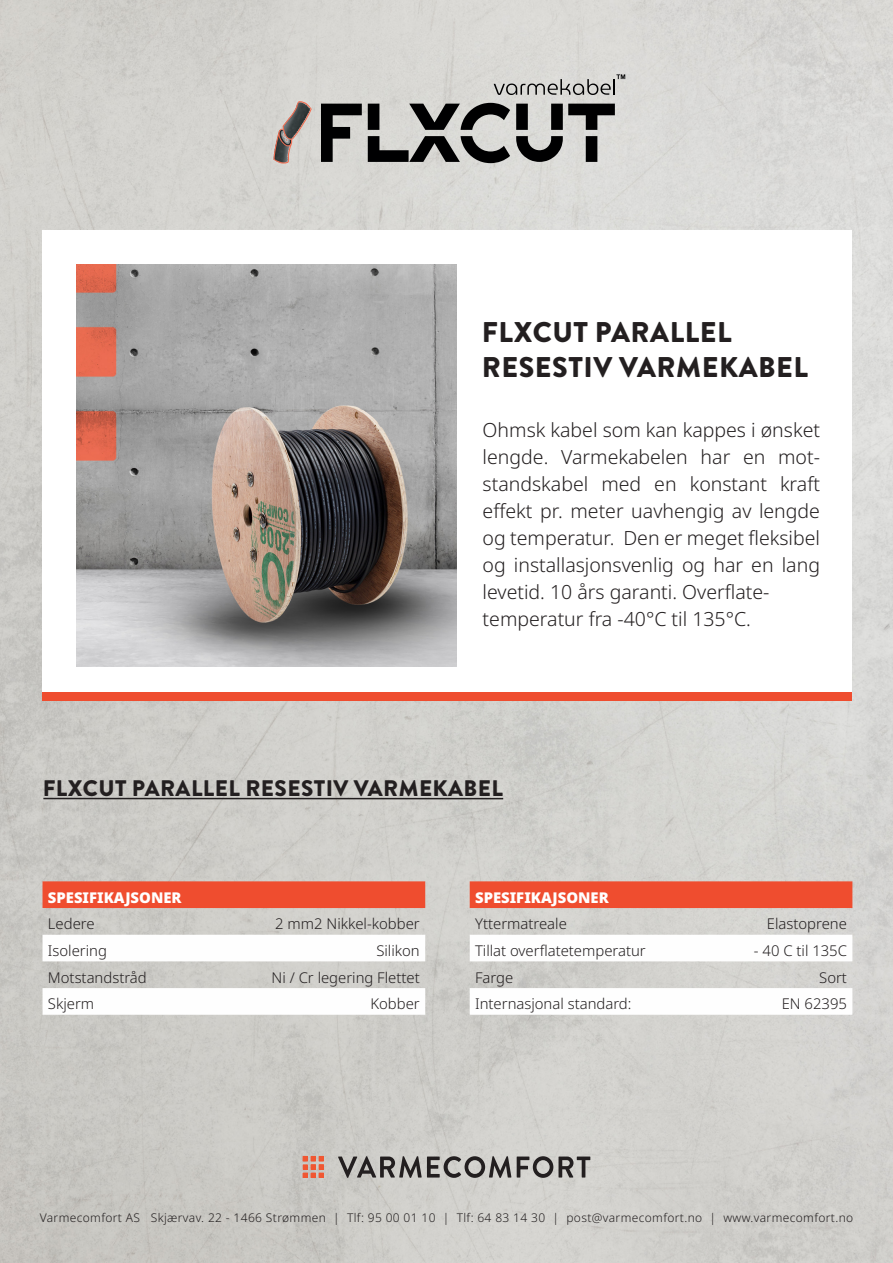
<style>
.page{position:relative;width:893px;height:1263px;background:#fff}
.page>*{position:absolute;margin:0;border:0;box-sizing:border-box;transform-origin:0 0}
.t1{font:900 28.5px/34.2px "Brandon Grotesque";letter-spacing:.02em;color:#231f20}
.t2{font:900 22.5px "Brandon Grotesque";letter-spacing:.02em;color:#231f20}
.t3{font:300 19.5px/27px "Noto Sans";color:#231f20;text-align:justify}
.t4{font:300 14.85px "Noto Sans";color:#231f20}
.t5{font:900 14.85px "Noto Sans";color:#fff}
.t6{font:300 12px "Noto Sans";letter-spacing:.03em;color:#231f20}
</style>
<div class="page">
<img style="left:0;top:0;width:893px;height:1263px">
<svg style="left:303px;top:1156px;width:21px;height:21px"></svg>
<svg style="left:338px;top:1156px;width:252px;height:21px;background:#8b8987"></svg>
<div style="left:43px;top:881px;width:382px;height:27px;background:#ef4d2f"></div>
<svg style="left:43px;top:935px;width:382px;height:80px"></svg>
<div style="left:470px;top:881px;width:382px;height:27px;background:#ef4d2f"></div>
<svg style="left:470px;top:935px;width:382px;height:80px"></svg>
<hr style="left:43px;top:798px;width:460px;height:1px;background:#231f20">
<div style="left:43px;top:231px;width:809px;height:461px;background:#fff"></div>
<div style="left:42px;top:693px;width:810px;height:8px;background:#ef4d2f"></div>
<img style="left:77px;top:265px;width:379px;height:401px">
<svg style="left:494px;top:74px;width:131px;height:21px;background:#b6b5b3"></svg>
<svg style="left:343px;top:104px;width:19px;height:58px"></svg>
<svg style="left:368px;top:103px;width:142px;height:60px;background:#7d7d7b"></svg>
<svg style="left:516px;top:104px;width:99px;height:58px;background:#838381"></svg>
<img style="left:268px;top:164px;width:53px;height:7px">
<img style="left:268px;top:75px;width:75px;height:89px">
<svg style="left:273px;top:100px;width:39px;height:64px;background:#a9a09c"></svg>
<p class="t1" style="left:482px;top:316px;width:328px">FLXCUT PARALLEL<br>RESESTIV VARMEKABEL</p>
<p class="t3" style="left:483px;top:416px;width:339px">Ohmsk kabel som kan kappes i ønsket lengde. Varmekabelen har en mot&shy;standskabel med en konstant kraft effekt pr. meter uavhengig av lengde og temperatur. Den er meget fleksibel og installasjonsvenlig og har en lang levetid. 10 års garanti. Overflate-</p>
<p class="t3" style="left:483px;top:605px;width:270px">temperatur fra -40°C til 135°C.</p>
<p class="t2" style="left:43px;top:772px;width:462px">FLXCUT PARALLEL RESESTIV VARMEKABEL</p>
<p class="t5" style="left:48px;top:886px;width:135px">SPESIFIKAJSONER</p>
<p class="t4" style="left:48px;top:913px;width:48px">Ledere</p>
<p class="t4" style="left:275px;top:913px;width:146px">2 mm2 Nikkel-kobber</p>
<p class="t4" style="left:48px;top:940px;width:61px">Isolering</p>
<p class="t4" style="left:376px;top:940px;width:45px">Silikon</p>
<p class="t4" style="left:48px;top:967px;width:100px">Motstandstråd</p>
<p class="t4" style="left:272px;top:967px;width:150px">Ni / Cr legering Flettet</p>
<p class="t4" style="left:48px;top:993px;width:48px">Skjerm</p>
<p class="t4" style="left:370px;top:993px;width:51px">Kobber</p>
<p class="t5" style="left:475px;top:886px;width:135px">SPESIFIKAJSONER</p>
<p class="t4" style="left:475px;top:913px;width:93px">Yttermatreale</p>
<p class="t4" style="left:767px;top:913px;width:82px">Elastoprene</p>
<p class="t4" style="left:475px;top:940px;width:172px">Tillat overflatetemperatur</p>
<p class="t4" style="left:754px;top:940px;width:95px">- 40 C til 135C</p>
<p class="t4" style="left:475px;top:967px;width:40px">Farge</p>
<p class="t4" style="left:819px;top:967px;width:29px">Sort</p>
<p class="t4" style="left:475px;top:993px;width:158px">Internasjonal standard:</p>
<p class="t4" style="left:782px;top:993px;width:67px">EN 62395</p>
<p class="t6" style="left:40px;top:1209px;width:815px">Varmecomfort AS Skjærvav. 22 - 1466 Strømmen | Tlf: 95 00 01 10 | Tlf: 64 83 14 30 | post@varmecomfort.no | www.varmecomfort.no</p>
</div>
